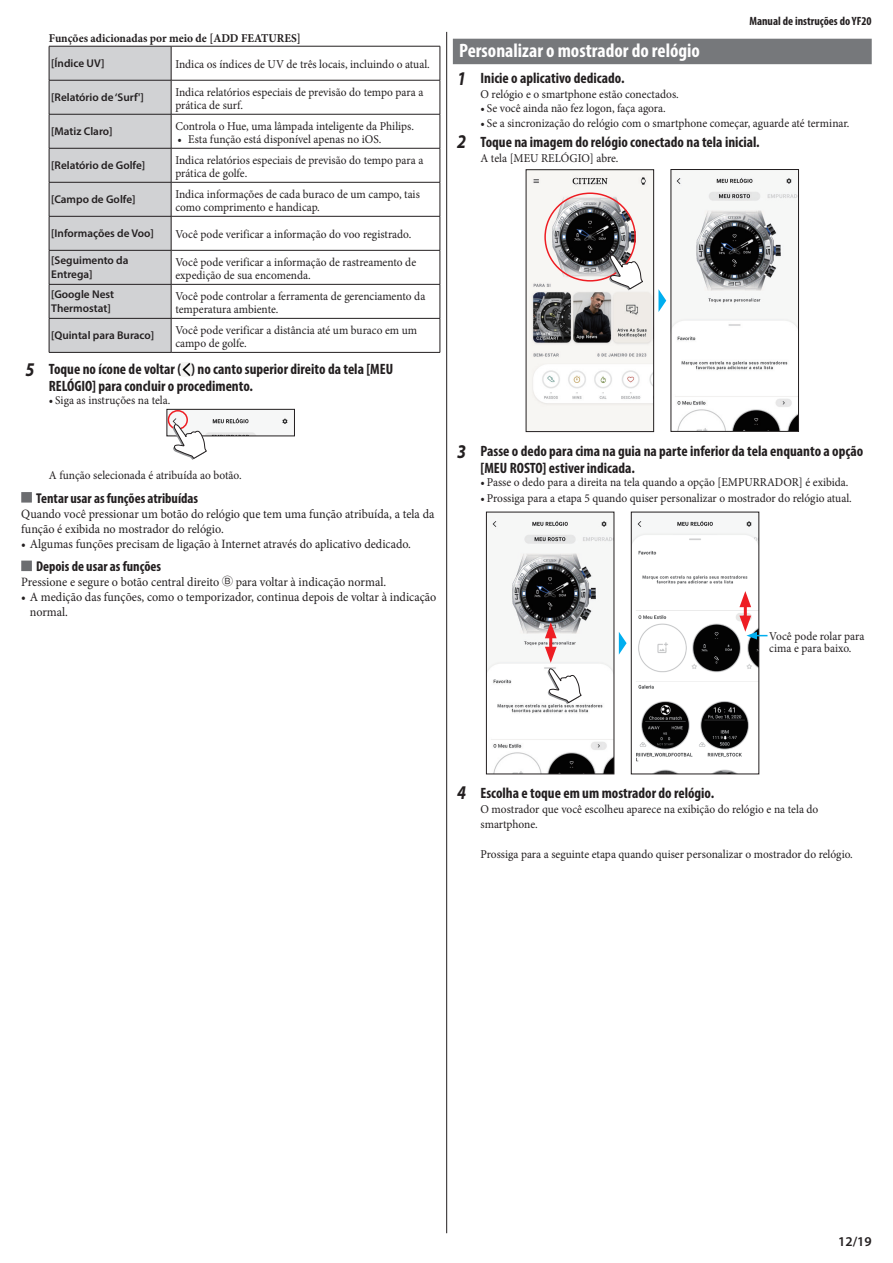
<style>
.page{position:relative;width:893px;height:1263px;background:#fff}
.page>*{position:absolute;margin:0;border:0;box-sizing:border-box;transform-origin:0 0}
.t1{font:700 condensed 19.5px "Myriad Pro";color:#fff}
.t2{font:700 condensed 15px/16.5px "Myriad Pro";color:#231f20}
.t3{font:700 condensed 14.25px "Myriad Pro";color:#231f20}
.t4{font:600 13.5px "Myriad Pro";color:#231f20}
.t5{font:12.75px/15px "Minion Pro";color:#231f20;scale:.95 1}
.t6{font:12px/12.8px "Minion Pro";color:#231f20;scale:.95 1}
.t7{font:700 12px "Minion Pro";color:#231f20;scale:.95 1}
.t8{font:700 condensed 12px "Myriad Pro";color:#231f20}
.t9{font:600 11.25px/13.5px "Myriad Pro";color:#231f20}
.s1{font-style:italic;font-stretch:normal;font-size:19.5px}
.s2{font-family:"Amaruttf";font-size:11.55px}
</style>
<div class="page">
<hr style="left:446px;top:32px;width:1px;height:1201px;background:#231f20">
<div style="left:21px;top:492px;width:11px;height:11px;background:#6c6d70"></div>
<div style="left:21px;top:561px;width:11px;height:10px;background:#6c6d70"></div>
<div style="left:50px;top:47px;width:121px;height:305px;background:#d1d2d4"></div>
<hr style="left:49px;top:46px;width:122px;height:1px;background:#231f20">
<hr style="left:49px;top:46px;width:1px;height:34px;background:#231f20">
<hr style="left:171px;top:46px;width:269px;height:1px;background:#231f20">
<hr style="left:171px;top:46px;width:1px;height:34px;background:#231f20">
<hr style="left:440px;top:46px;width:1px;height:34px;background:#231f20">
<hr style="left:49px;top:80px;width:122px;height:1px;background:#231f20">
<hr style="left:49px;top:80px;width:1px;height:34px;background:#231f20">
<hr style="left:171px;top:80px;width:269px;height:1px;background:#231f20">
<hr style="left:171px;top:80px;width:1px;height:34px;background:#231f20">
<hr style="left:440px;top:80px;width:1px;height:34px;background:#231f20">
<hr style="left:49px;top:114px;width:122px;height:1px;background:#231f20">
<hr style="left:49px;top:114px;width:1px;height:34px;background:#231f20">
<hr style="left:171px;top:114px;width:269px;height:1px;background:#231f20">
<hr style="left:171px;top:114px;width:1px;height:34px;background:#231f20">
<hr style="left:440px;top:114px;width:1px;height:34px;background:#231f20">
<hr style="left:49px;top:148px;width:122px;height:1px;background:#231f20">
<hr style="left:49px;top:148px;width:1px;height:34px;background:#231f20">
<hr style="left:171px;top:148px;width:269px;height:1px;background:#231f20">
<hr style="left:171px;top:148px;width:1px;height:34px;background:#231f20">
<hr style="left:440px;top:148px;width:1px;height:34px;background:#231f20">
<hr style="left:49px;top:182px;width:122px;height:1px;background:#231f20">
<hr style="left:49px;top:182px;width:1px;height:34px;background:#231f20">
<hr style="left:171px;top:182px;width:269px;height:1px;background:#231f20">
<hr style="left:171px;top:182px;width:1px;height:34px;background:#231f20">
<hr style="left:440px;top:182px;width:1px;height:34px;background:#231f20">
<hr style="left:49px;top:216px;width:122px;height:1px;background:#231f20">
<hr style="left:49px;top:216px;width:1px;height:34px;background:#231f20">
<hr style="left:171px;top:216px;width:269px;height:1px;background:#231f20">
<hr style="left:171px;top:216px;width:1px;height:34px;background:#231f20">
<hr style="left:440px;top:216px;width:1px;height:34px;background:#231f20">
<hr style="left:49px;top:250px;width:122px;height:1px;background:#231f20">
<hr style="left:49px;top:250px;width:1px;height:34px;background:#231f20">
<hr style="left:171px;top:250px;width:269px;height:1px;background:#231f20">
<hr style="left:171px;top:250px;width:1px;height:34px;background:#231f20">
<hr style="left:440px;top:250px;width:1px;height:34px;background:#231f20">
<hr style="left:49px;top:284px;width:122px;height:1px;background:#231f20">
<hr style="left:49px;top:285px;width:1px;height:33px;background:#231f20">
<hr style="left:171px;top:284px;width:269px;height:1px;background:#231f20">
<hr style="left:171px;top:285px;width:1px;height:33px;background:#231f20">
<hr style="left:440px;top:285px;width:1px;height:33px;background:#231f20">
<hr style="left:49px;top:318px;width:122px;height:1px;background:#231f20">
<hr style="left:49px;top:319px;width:1px;height:33px;background:#231f20">
<hr style="left:171px;top:318px;width:269px;height:1px;background:#231f20">
<hr style="left:171px;top:319px;width:1px;height:33px;background:#231f20">
<hr style="left:440px;top:319px;width:1px;height:33px;background:#231f20">
<hr style="left:49px;top:352px;width:122px;height:1px;background:#231f20">
<hr style="left:171px;top:352px;width:269px;height:1px;background:#231f20">
<img style="left:181px;top:362px;width:10px;height:15px">
<img style="left:169px;top:411px;width:119px;height:23px">
<div style="left:167px;top:409px;width:128px;height:27px;border:1px solid #231f20"></div>
<div style="left:168px;top:410px;width:20px;height:20px;border:2px solid #ee1d23;border-radius:50%"></div>
<svg style="left:172px;top:424px;width:35px;height:36px"></svg>
<div style="left:453px;top:39px;width:419px;height:25px;background:#76787b"></div>
<img style="left:673px;top:177px;width:124px;height:253px">
<div style="left:671px;top:169px;width:128px;height:263px;border:1px solid #231f20"></div>
<img style="left:528px;top:171px;width:124px;height:259px">
<div style="left:526px;top:169px;width:128px;height:263px;border:1px solid #231f20"></div>
<div style="left:544px;top:192px;width:92px;height:90px;border:2px solid #ee1d23;border-radius:50%"></div>
<svg style="left:658px;top:289px;width:8px;height:23px"></svg>
<svg style="left:608px;top:254px;width:35px;height:36px"></svg>
<img style="left:633px;top:520px;width:124px;height:252px">
<div style="left:631px;top:512px;width:128px;height:262px;border:1px solid #231f20"></div>
<img style="left:488px;top:520px;width:124px;height:252px">
<div style="left:486px;top:512px;width:128px;height:262px;border:1px solid #231f20"></div>
<svg style="left:619px;top:632px;width:8px;height:23px"></svg>
<hr style="left:549px;top:633px;width:3px;height:19px;background:#ee1d23">
<svg style="left:545px;top:622px;width:12px;height:16px"></svg>
<hr style="left:744px;top:601px;width:3px;height:20px;background:#ee1d23">
<svg style="left:739px;top:616px;width:28px;height:23px"></svg>
<svg style="left:739px;top:591px;width:12px;height:16px"></svg>
<svg style="left:545px;top:647px;width:37px;height:57px"></svg>
<p class="t7" style="left:49px;top:29px;width:267px">Funções adicionadas por meio de [ADD FEATURES]</p>
<p class="t9" style="left:51px;top:56px;width:55px">[Índice UV]</p>
<p class="t6" style="left:175px;top:58px;width:269px">Indica os índices de UV de três locais, incluindo o atual.</p>
<p class="t9" style="left:51px;top:90px;width:94px">[Relatório de ‘Surf']</p>
<p class="t6" style="left:175px;top:86px;width:262px">Indica relatórios especiais de previsão do tempo para a prática de surf.</p>
<p class="t9" style="left:51px;top:124px;width:63px">[Matiz Claro]</p>
<p class="t6" style="left:175px;top:120px;width:253px">Controla o Hue, uma lâmpada inteligente da Philips.</p>
<p class="t6" style="left:178px;top:132px;width:216px">• Esta função está disponível apenas no iOS.</p>
<p class="t9" style="left:51px;top:158px;width:96px">[Relatório de Golfe]</p>
<p class="t6" style="left:175px;top:154px;width:262px">Indica relatórios especiais de previsão do tempo para a prática de golfe.</p>
<p class="t9" style="left:51px;top:192px;width:86px">[Campo de Golfe]</p>
<p class="t6" style="left:175px;top:188px;width:259px">Indica informações de cada buraco de um campo, tais como comprimento e handicap.</p>
<p class="t9" style="left:51px;top:226px;width:104px">[Informações de Voo]</p>
<p class="t6" style="left:175px;top:228px;width:250px">Você pode verificar a informação do voo registrado.</p>
<p class="t9" style="left:51px;top:254px;width:79px">[Seguimento da<br>Entrega]</p>
<p class="t6" style="left:175px;top:256px;width:255px">Você pode verificar a informação de rastreamento de expedição de sua encomenda.</p>
<p class="t9" style="left:51px;top:288px;width:64px">[Google Nest<br>Thermostat]</p>
<p class="t6" style="left:175px;top:290px;width:265px">Você pode controlar a ferramenta de gerenciamento da temperatura ambiente.</p>
<p class="t9" style="left:51px;top:328px;width:105px">[Quintal para Buraco]</p>
<p class="t6" style="left:175px;top:324px;width:256px">Você pode verificar a distância até um buraco em um campo de golfe.</p>
<p class="t2" style="left:49px;top:361px;width:346px;text-indent:-23px"><span class="s1">5</span> Toque no ícone de voltar ( ) no canto superior direito da tela [MEU<br>RELÓGIO] para concluir o procedimento.</p>
<p class="t6" style="left:49px;top:394px;width:129px">• Siga as instruções na tela.</p>
<p class="t6" style="left:49px;top:469px;width:204px">A função selecionada é atribuída ao botão.</p>
<p class="t3" style="left:36px;top:489px;width:164px">Tentar usar as funções atribuídas</p>
<p class="t5" style="left:21px;top:506px;width:436px">Quando você pressionar um botão do relógio que tem uma função atribuída, a tela da função é exibida no mostrador do relógio.</p>
<p class="t5" style="left:21px;top:536px;width:412px">• Algumas funções precisam de ligação à Internet através do aplicativo dedicado.</p>
<p class="t3" style="left:36px;top:557px;width:126px">Depois de usar as funções</p>
<p class="t5" style="left:21px;top:575px;width:386px">Pressione e segure o botão central direito <span class="s2">B</span> para voltar à indicação normal.</p>
<p class="t5" style="left:30px;top:590px;width:429px;text-indent:-9px">• A medição das funções, como o temporizador, continua depois de voltar à indicação normal.</p>
<p class="t8" style="left:749px;top:14px;width:124px">Manual de instruções do YF20</p>
<h1 class="t1" style="left:459px;top:38px;width:242px">Personalizar o mostrador do relógio</h1>
<p class="t2" style="left:457px;top:70px;width:169px"><span class="s1">1</span> Inicie o aplicativo dedicado.</p>
<p class="t6" style="left:480px;top:88px;width:210px">O relógio e o smartphone estão conectados.</p>
<p class="t6" style="left:480px;top:102px;width:196px">• Se você ainda não fez logon, faça agora.</p>
<p class="t6" style="left:480px;top:117px;width:390px">• Se a sincronização do relógio com o smartphone começar, aguarde até terminar.</p>
<p class="t2" style="left:457px;top:133px;width:304px"><span class="s1">2</span> Toque na imagem do relógio conectado na tela inicial.</p>
<p class="t6" style="left:480px;top:152px;width:147px">A tela [MEU RELÓGIO] abre.</p>
<p class="t2" style="left:480px;top:442px;width:384px;text-indent:-23px"><span class="s1">3</span> Passe o dedo para cima na guia na parte inferior da tela enquanto a opção [MEU ROSTO] estiver indicada.</p>
<p class="t6" style="left:480px;top:476px;width:389px">• Passe o dedo para a direita na tela quando a opção [EMPURRADOR] é exibida.</p>
<p class="t6" style="left:480px;top:491px;width:392px">• Prossiga para a etapa 5 quando quiser personalizar o mostrador do relógio atual.</p>
<p class="t6" style="left:769px;top:629px;width:102px">Você pode rolar para cima e para baixo.</p>
<p class="t2" style="left:457px;top:784px;width:259px"><span class="s1">4</span> Escolha e toque em um mostrador do relógio.</p>
<p class="t6" style="left:480px;top:802px;width:357px;line-height:15px">O mostrador que você escolheu aparece na exibição do relógio e na tela do smartphone.</p>
<p class="t6" style="left:480px;top:848px;width:393px">Prossiga para a seguinte etapa quando quiser personalizar o mostrador do relógio.</p>
<p class="t4" style="left:838px;top:1233px;width:35px">12/19</p>
</div>
